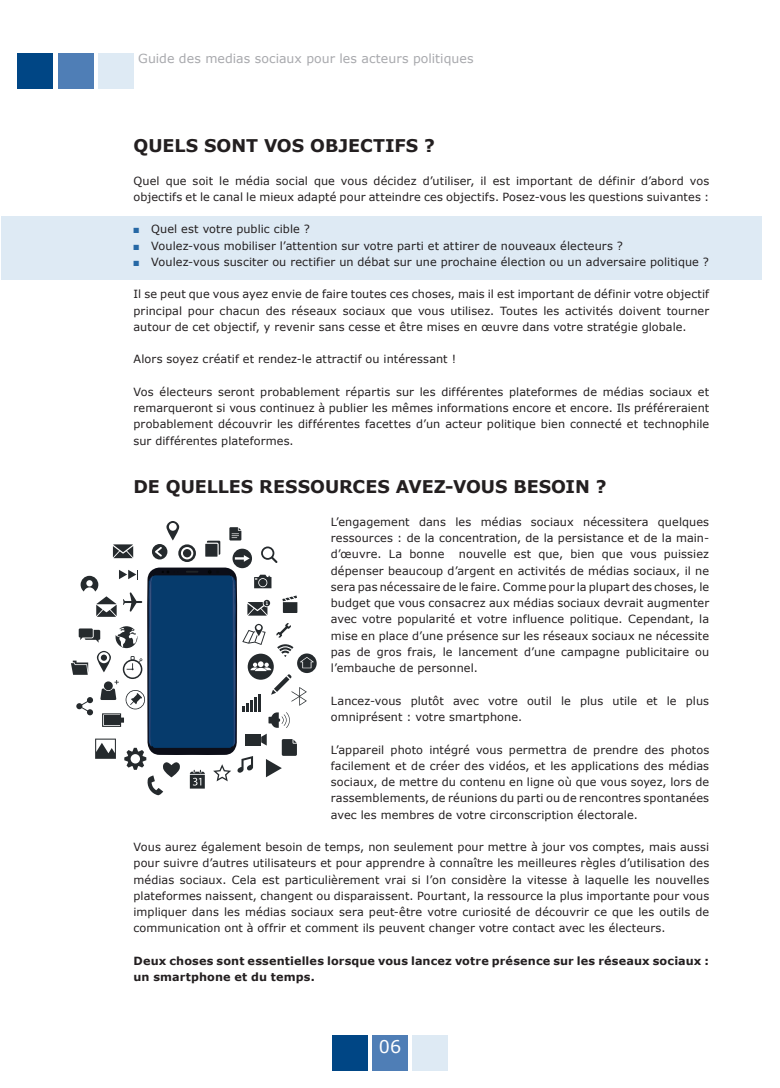
<style>
.page{position:relative;width:780px;height:1088px;background:#fff}
.page>*{position:absolute;margin:0;border:0;box-sizing:border-box;transform-origin:0 0}
.t1{font:700 17.5px "Verdana";color:#231f20}
.t2{font:17.5px "Verdana";color:#fff}
.t3{font:12.5px "Verdana";color:#a8a9ad}
.t4{font:11.25px/16.2px "Verdana";letter-spacing:.01em;color:#231f20;text-align:justify}
.t5{font:700 11.25px/16.2px "Verdana";letter-spacing:.015em;color:#231f20}
.s1{color:#2668a5}
</style>
<div class="page">
<div style="left:18px;top:53px;width:35px;height:36px;background:#004685"></div>
<div style="left:332px;top:1035px;width:35px;height:35px;background:#004685"></div>
<div style="left:58px;top:53px;width:35px;height:36px;background:#4f7eb6"></div>
<div style="left:372px;top:1035px;width:35px;height:35px;background:#4f7eb6"></div>
<div style="left:98px;top:53px;width:35px;height:36px;background:#deeaf4"></div>
<div style="left:412px;top:1035px;width:36px;height:35px;background:#deeaf4"></div>
<div style="left:1px;top:216px;width:761px;height:64px;background:#deeaf4"></div>
<svg style="left:71px;top:521px;width:245px;height:274px"></svg>
<p class="t3" style="left:138px;top:50px;width:337px">Guide des medias sociaux pour les acteurs politiques</p>
<h1 class="t1" style="left:133px;top:135px;width:303px">QUELS SONT VOS OBJECTIFS ?</h1>
<p class="t4" style="left:133px;top:172px;width:577px">Quel que soit le média social que vous décidez d’utiliser, il est important de définir d’abord vos objectifs et le canal le mieux adapté pour atteindre ces objectifs. Posez-vous les questions suivantes :</p>
<p class="t4" style="left:133px;top:221px;width:178px"><span class="s1">■</span> Quel est votre public cible ?</p>
<p class="t4" style="left:133px;top:237px;width:491px"><span class="s1">■</span> Voulez-vous mobiliser l’attention sur votre parti et attirer de nouveaux électeurs ?</p>
<p class="t4" style="left:133px;top:253px;width:577px"><span class="s1">■</span> Voulez-vous susciter ou rectifier un débat sur une prochaine élection ou un adversaire politique ?</p>
<p class="t4" style="left:133px;top:286px;width:577px">Il se peut que vous ayez envie de faire toutes ces choses, mais il est important de définir votre objectif principal pour chacun des réseaux sociaux que vous utilisez. Toutes les activités doivent tourner autour de cet objectif, y revenir sans cesse et être mises en œuvre dans votre stratégie globale.</p>
<p class="t4" style="left:133px;top:351px;width:324px">Alors soyez créatif et rendez-le attractif ou intéressant !</p>
<p class="t4" style="left:133px;top:383px;width:577px">Vos électeurs seront probablement répartis sur les différentes plateformes de médias sociaux et remarqueront si vous continuez à publier les mêmes informations encore et encore. Ils préféreraient probablement découvrir les différentes facettes d’un acteur politique bien connecté et technophile sur différentes plateformes.</p>
<h1 class="t1" style="left:133px;top:476px;width:474px">DE QUELLES RESSOURCES AVEZ-VOUS BESOIN ?</h1>
<p class="t4" style="left:331px;top:513px;width:380px">L’engagement dans les médias sociaux nécessitera quelques ressources : de la concentration, de la persistance et de la main&shy;d’œuvre. La bonne</p>
<p class="t4" style="left:331px;top:546px;width:380px;text-indent:128px">nouvelle est que, bien que vous puissiez dépenser beaucoup d’argent en activités de médias sociaux, il ne sera pas nécessaire de le faire. Comme pour la plupart des choses, le budget que vous consacrez aux médias sociaux devrait augmenter avec votre popularité et votre influence politique. Cependant, la mise en place d’une présence sur les réseaux sociaux ne nécessite pas de gros frais, le lancement d’une campagne publicitaire ou l’embauche de personnel.</p>
<p class="t4" style="left:331px;top:692px;width:380px">Lancez-vous plutôt avec votre outil le plus utile et le plus omniprésent : votre smartphone.</p>
<p class="t4" style="left:331px;top:741px;width:380px">L’appareil photo intégré vous permettra de prendre des photos facilement et de créer des vidéos, et les applications des médias sociaux, de mettre du contenu en ligne où que vous soyez, lors de rassemblements, de réunions du parti ou de rencontres spontanées avec les membres de votre circonscription électorale.</p>
<p class="t4" style="left:133px;top:838px;width:577px">Vous aurez également besoin de temps, non seulement pour mettre à jour vos comptes, mais aussi pour suivre d’autres utilisateurs et pour apprendre à connaître les meilleures règles d’utilisation des médias sociaux. Cela est particulièrement vrai si l’on considère la vitesse à laquelle les nouvelles plateformes naissent, changent ou disparaissent. Pourtant, la ressource la plus importante pour vous impliquer dans les médias sociaux sera peut-être votre curiosité de découvrir ce que les outils de communication ont à offrir et comment ils peuvent changer votre contact avec les électeurs.</p>
<p class="t5" style="left:133px;top:952px;width:577px">Deux choses sont essentielles lorsque vous lancez votre présence sur les réseaux sociaux : un smartphone et du temps.</p>
<h1 class="t2" style="left:379px;top:1035px;width:24px">06</h1>
</div>
